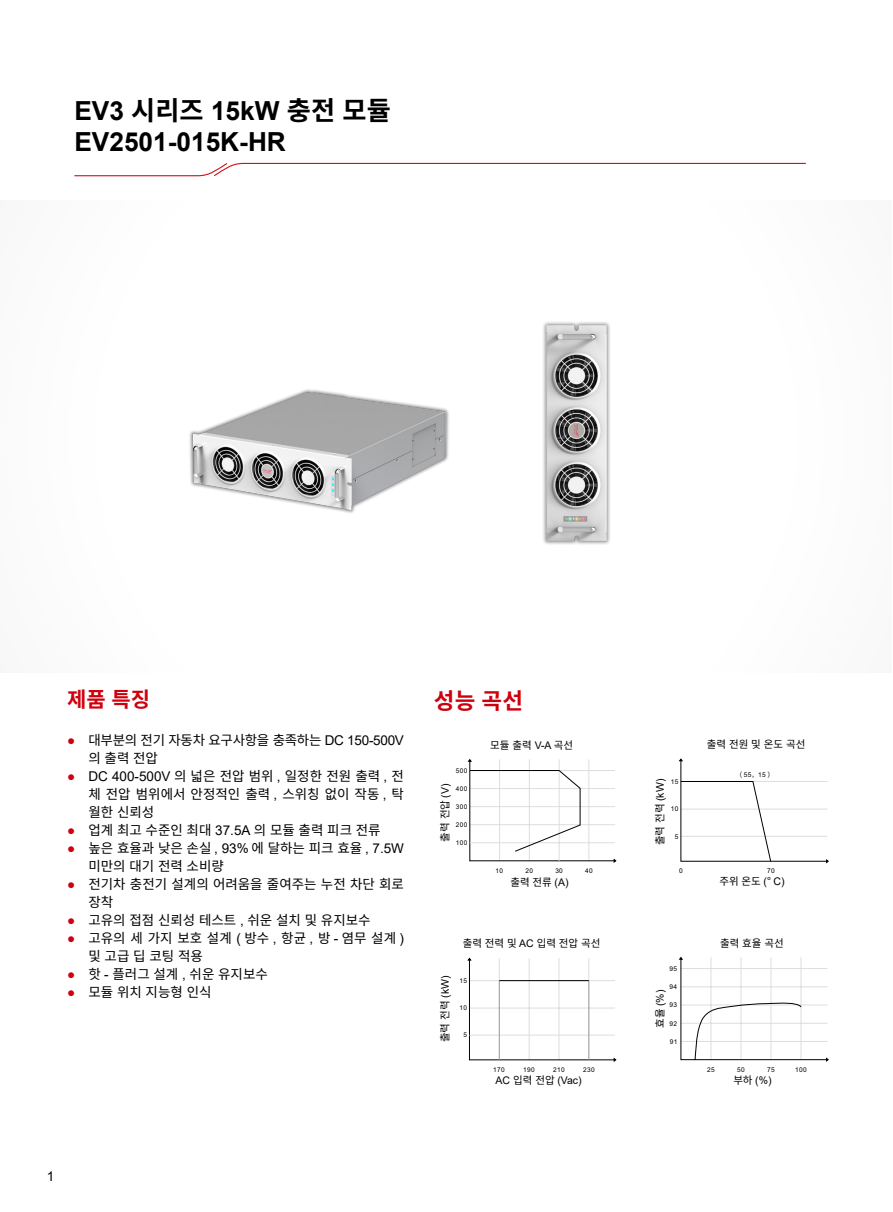
<style>
.page{position:relative;width:893px;height:1212px;background:#fff}
.page>*{position:absolute;margin:0;border:0;box-sizing:border-box;transform-origin:0 0}
.t1{font:700 26.25px/31.5px "Arial";color:#000}
.t2{font:700 22.5px "Source Han Sans KR";color:#cf000e}
.t3{font:700 21px "Source Han Sans KR";color:#cf000e}
.t4{font:13.5px/18px "Source Han Sans KR";color:#000}
.t5{font:13.5px/18px "Source Han Sans KR";letter-spacing:-.02em;color:#000}
.t6{font:13.5px "Arial";color:#000}
.t7{font:10.5px "Source Han Sans KR";color:#000}
.t8{font:10.5px "Arial";color:#000}
.t9{font:6.6px "Arial";letter-spacing:.055em;color:#000}
.t10{font:6.6px "FZLTH GB1 4";color:#000}
.t11{font:6.45px "Arial";letter-spacing:.055em;color:#000}
.s1{font-family:"Source Han Sans KR"}
.s2{font-family:"Arial";color:#cf000e}
.s3{font-family:"Arial"}
</style>
<div class="page">
<svg style="left:74px;top:162px;width:732px;height:15px"></svg>
<svg style="left:679px;top:957px;width:150px;height:104px"></svg>
<svg style="left:467px;top:958px;width:149px;height:104px"></svg>
<hr style="left:469px;top:1035px;width:146px;height:1px;background:#dcdddd">
<hr style="left:499px;top:980px;width:1px;height:80px;background:#9f9fa0">
<hr style="left:588px;top:980px;width:1px;height:80px;background:#9f9fa0">
<hr style="left:499px;top:980px;width:90px;height:1px;background:#000">
<svg style="left:679px;top:759px;width:150px;height:104px"></svg>
<svg style="left:468px;top:759px;width:148px;height:104px"></svg>
<img style="left:189px;top:389px;width:260px;height:124px">
<img style="left:543px;top:322px;width:67px;height:223px">
<h1 class="t1" style="left:74px;top:95px;width:318px">EV3 <span class="s1">시리즈</span> 15kW <span class="s1">충전 모듈<br></span>EV2501-015K-HR</h1>
<h3 class="t3" style="left:67px;top:687px;width:85px">제품 특징</h3>
<p class="t5" style="left:88px;top:732px;width:317px;text-indent:-21px"><span class="s2">●</span> 대부분의 전기 자동차 요구사항을 충족하는 <span class="s3">DC 150-500V </span>의 출력 전압</p>
<p class="t4" style="left:88px;top:768px;width:317px;text-align:justify;text-indent:-21px"><span class="s2">●</span> <span class="s3">DC 400-500V</span> 의 넓은 전압 범위 <span class="s3">,</span> 일정한 전원 출력 <span class="s3">,</span> 전 체 전압 범위에서 안정적인 출력 <span class="s3">,</span> 스위칭 없이 작동 <span class="s3">,</span> 탁 월한 신뢰성</p>
<p class="t4" style="left:67px;top:822px;width:315px"><span class="s2">●</span> 업계 최고 수준인 최대 <span class="s3">37.5A</span> 의 모듈 출력 피크 전류</p>
<p class="t4" style="left:88px;top:840px;width:317px;text-indent:-21px"><span class="s2">●</span> 높은 효율과 낮은 손실 <span class="s3">, 93%</span> 에 달하는 피크 효율 <span class="s3">, 7.5W </span>미만의 대기 전력 소비량</p>
<p class="t4" style="left:88px;top:876px;width:317px;text-indent:-21px"><span class="s2">●</span> 전기차 충전기 설계의 어려움을 줄여주는 누전 차단 회로 장착</p>
<p class="t4" style="left:67px;top:912px;width:305px"><span class="s2">●</span> 고유의 접점 신뢰성 테스트 <span class="s3">,</span> 쉬운 설치 및 유지보수</p>
<p class="t4" style="left:88px;top:930px;width:317px;text-indent:-21px"><span class="s2">●</span> 고유의세가지보호설계 <span class="s3">(</span>방수<span class="s3">,</span> 항균<span class="s3">,</span> 방<span class="s3">-</span>염무설계<span class="s3">) </span>및고급딥코팅적용</p>
<p class="t4" style="left:67px;top:966px;width:202px"><span class="s2">●</span> 핫 <span class="s3">-</span> 플러그 설계 <span class="s3">,</span> 쉬운 유지보수</p>
<p class="t4" style="left:67px;top:984px;width:146px"><span class="s2">●</span> 모듈 위치 지능형 인식</p>
<h2 class="t2" style="left:434px;top:688px;width:91px">성능 곡선</h2>
<p class="t7" style="left:490px;top:739px;width:85px">모듈 출력 <span class="s3">V-A</span> 곡선</p>
<p class="t7" style="left:439px;top:842px;width:60px;rotate:-90deg">출력 전압 <span class="s3">(V)</span></p>
<p class="t7" style="left:510px;top:876px;width:60px">출력 전류 <span class="s3">(A)</span></p>
<p class="t11" style="left:456px;top:767px;width:13px">500</p>
<p class="t11" style="left:456px;top:785px;width:13px">400</p>
<p class="t11" style="left:456px;top:803px;width:13px">300</p>
<p class="t11" style="left:456px;top:821px;width:13px">200</p>
<p class="t11" style="left:456px;top:839px;width:13px">100</p>
<p class="t11" style="left:496px;top:867px;width:9px">10</p>
<p class="t11" style="left:526px;top:867px;width:9px">20</p>
<p class="t11" style="left:555px;top:867px;width:9px">30</p>
<p class="t11" style="left:585px;top:867px;width:9px">40</p>
<p class="t7" style="left:463px;top:937px;width:139px">출력 전력 및 <span class="s3">AC</span> 입력 전압 곡선</p>
<p class="t7" style="left:439px;top:1042px;width:68px;rotate:-90deg">출력 전력 <span class="s3">(kW)</span></p>
<p class="t9" style="left:459px;top:977px;width:9px">15</p>
<p class="t9" style="left:459px;top:1004px;width:9px">10</p>
<p class="t9" style="left:463px;top:1031px;width:5px">5</p>
<p class="t9" style="left:493px;top:1066px;width:13px">170</p>
<p class="t9" style="left:523px;top:1066px;width:13px">190</p>
<p class="t9" style="left:553px;top:1066px;width:13px">210</p>
<p class="t9" style="left:583px;top:1066px;width:13px">230</p>
<p class="t8" style="left:496px;top:1073px;width:87px">AC <span class="s1">입력 전압</span> (Vac)</p>
<p class="t6" style="left:47px;top:1167px;width:9px">1</p>
<p class="t9" style="left:671px;top:778px;width:9px">15</p>
<p class="t7" style="left:654px;top:845px;width:68px;rotate:-90deg">출력 전력 <span class="s3">(kW)</span></p>
<p class="t9" style="left:671px;top:805px;width:9px">10</p>
<p class="t9" style="left:675px;top:832px;width:5px">5</p>
<p class="t9" style="left:679px;top:867px;width:5px">0</p>
<p class="t9" style="left:669px;top:965px;width:9px">95</p>
<p class="t9" style="left:669px;top:983px;width:9px">94</p>
<p class="t8" style="left:653px;top:1028px;width:40px;rotate:-90deg"><span class="s1">효율</span> (%)</p>
<p class="t9" style="left:669px;top:1001px;width:9px">93</p>
<p class="t9" style="left:669px;top:1019px;width:9px">92</p>
<p class="t9" style="left:670px;top:1037px;width:9px">91</p>
<p class="t7" style="left:707px;top:739px;width:100px">출력 전원 및 온도 곡선</p>
<p class="t10" style="left:737px;top:771px;width:37px">（，）</p>
<p class="t9" style="left:744px;top:770px;width:23px">55 15</p>
<p class="t9" style="left:767px;top:867px;width:9px">70</p>
<p class="t7" style="left:719px;top:876px;width:67px">주위 온도 <span class="s3">(</span>° <span class="s3">C)</span></p>
<p class="t7" style="left:720px;top:937px;width:65px">출력 효율 곡선</p>
<p class="t9" style="left:707px;top:1066px;width:9px">25</p>
<p class="t9" style="left:737px;top:1066px;width:9px">50</p>
<p class="t9" style="left:767px;top:1066px;width:9px">75</p>
<p class="t8" style="left:733px;top:1073px;width:40px"><span class="s1">부하</span> (%)</p>
<p class="t9" style="left:795px;top:1066px;width:13px">100</p>
</div>
